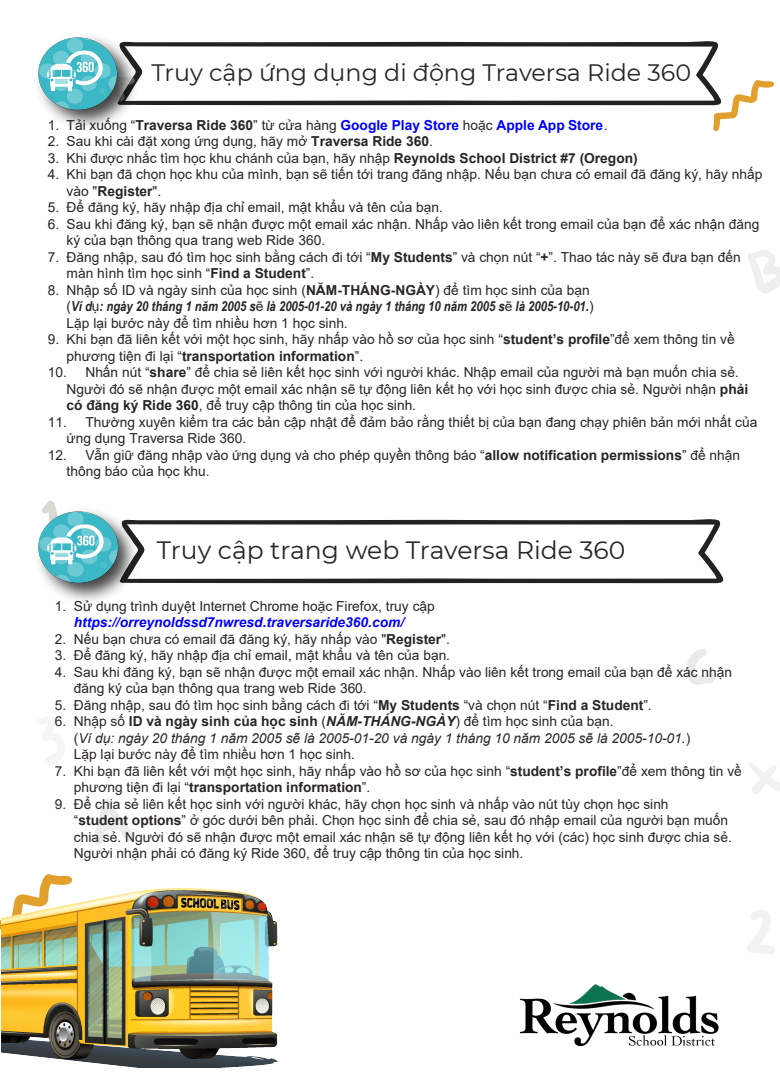
<style>
.page{position:relative;width:780px;height:1088px;background:#fff}
.page>*{position:absolute;margin:0;border:0;box-sizing:border-box;transform-origin:0 0}
.t1{font:25px "Montserrat";color:#272525}
.t2{font:23.75px "Montserrat";color:#272525}
.t3{font:13.75px/16.5px "Arial";color:#272525}
.t4{font:italic 13.75px/16.5px "Arial";color:#272525}
.t5{font:italic 700 13.75px "Arial Narrow";color:#272525}
.t6{font:700 13.75px "Arial";color:#00f}
.t7{font:italic 700 13.75px "Arial";color:#00f}
.s1{font-weight:400;color:#272525}
.s2{color:#272525}
.s3{font-weight:400}
.s4{font-weight:700}
.s5{font-family:"Arial";font-weight:400;font-style:normal}
.s6{font-style:normal}
.s7{font-weight:700;font-style:normal}
</style>
<div class="page">
<svg style="left:144px;top:41px;width:575px;height:5px;fill:#222221"></svg>
<svg style="left:747px;top:910px;width:28px;height:44px"></svg>
<svg style="left:94px;top:798px;width:39px;height:46px"></svg>
<svg style="left:748px;top:250px;width:32px;height:43px"></svg>
<svg style="left:686px;top:649px;width:28px;height:35px"></svg>
<svg style="left:37px;top:717px;width:28px;height:48px"></svg>
<svg style="left:750px;top:763px;width:30px;height:31px"></svg>
<svg style="left:144px;top:46px;width:630px;height:86px"></svg>
<img style="left:1px;top:874px;width:277px;height:194px">
<img style="left:519px;top:984px;width:200px;height:63px">
<svg style="left:145px;top:519px;width:579px;height:64px"></svg>
<img style="left:52px;top:41px;width:92px;height:87px">
<img style="left:38px;top:36px;width:83px;height:77px">
<img style="left:42px;top:501px;width:103px;height:100px">
<img style="left:38px;top:509px;width:83px;height:78px">
<h2 class="t2" style="left:151px;top:56px;width:541px">Truy cập ứng dụng di động Traversa Ride 360</h2>
<p class="t6" style="left:48px;top:115px;width:561px"><span class="s1">1. Tải xuống “</span><span class="s2">Traversa Ride 360</span><span class="s1">” từ cửa hàng</span> Google Play Store <span class="s1">hoặc</span> Apple App Store<span class="s3">.</span></p>
<p class="t3" style="left:48px;top:133px;width:386px">2. Sau khi cài đặt xong ứng dụng, hãy mở <span class="s4">Traversa Ride 360</span>.</p>
<p class="t3" style="left:48px;top:150px;width:591px">3. Khi được nhắc tìm học khu chánh của bạn, hãy nhập <span class="s4">Reynolds School District #7 (Oregon)</span></p>
<p class="t3" style="left:67px;top:166px;width:697px;text-indent:-19px">4. Khi bạn đã chọn học khu của mình, bạn sẽ tiến tới trang đăng nhập. Nếu bạn chưa có email đã đăng ký, hãy nhấp vào "<span class="s4">Register</span>".</p>
<p class="t3" style="left:48px;top:199px;width:396px">5. Để đăng ký, hãy nhập địa chỉ email, mật khẩu và tên của bạn.</p>
<p class="t3" style="left:67px;top:216px;width:694px;text-indent:-19px">6. Sau khi đăng ký, bạn sẽ nhận được một email xác nhận. Nhấp vào liên kết trong email của bạn để xác nhận đăng ký của bạn thông qua trang web Ride 360.</p>
<p class="t3" style="left:67px;top:249px;width:675px;text-indent:-19px">7. Đăng nhập, sau đó tìm học sinh bằng cách đi tới “<span class="s4">My Students</span>” và chọn nút “<span class="s4">+</span>”. Thao tác này sẽ đưa bạn đến màn hình tìm học sinh “<span class="s4">Find a Student</span>”.</p>
<p class="t3" style="left:48px;top:282px;width:543px">8. Nhập số ID và ngày sinh của học sinh (<span class="s4">NĂM-THÁNG-NGÀY</span>) để tìm học sinh của bạn</p>
<p class="t5" style="left:67px;top:296px;width:528px"><span class="s5">(</span>Ví d<span class="s5">ụ</span>: ngày 20 tháng 1 năm 2005 s<span class="s5">ẽ</span> là 2005-01-20 và ngày 1 tháng 10 năm 2005 s<span class="s5">ẽ</span> là 2005-10-01.<span class="s5">)</span></p>
<p class="t3" style="left:67px;top:315px;width:282px">Lặp lại bước này để tìm nhiều hơn 1 học sinh.</p>
<p class="t3" style="left:67px;top:331px;width:669px;text-indent:-19px">9. Khi bạn đã liên kết với một học sinh, hãy nhấp vào hồ sơ của học sinh “<span class="s4">student’s profile</span>”để xem thông tin về phương tiện đi lại “<span class="s4">transportation information</span>”.</p>
<p class="t3" style="left:67px;top:364px;width:683px;text-indent:-19px">10. Nhấn nút “<span class="s4">share</span>” để chia sẻ liên kết học sinh với người khác. Nhập email của người mà bạn muốn chia sẻ.<br>Người đó sẽ nhận được một email xác nhận sẽ tự động liên kết họ với học sinh được chia sẻ. Người nhận <span class="s4">phải có đăng ký Ride 360</span>, để truy cập thông tin của học sinh.</p>
<p class="t3" style="left:67px;top:414px;width:692px;text-indent:-19px">11. Thường xuyên kiểm tra các bản cập nhật để đảm bảo rằng thiết bị của bạn đang chạy phiên bản mới nhất của ứng dụng Traversa Ride 360.</p>
<p class="t3" style="left:67px;top:447px;width:675px;text-indent:-19px">12. Vẫn giữ đăng nhập vào ứng dụng và cho phép quyền thông báo “<span class="s4">allow notification permissions</span>” để nhận thông báo của học khu.</p>
<h1 class="t1" style="left:157px;top:533px;width:470px">Truy cập trang web Traversa Ride 360</h1>
<p class="t3" style="left:55px;top:598px;width:381px">1. Sử dụng trình duyệt Internet Chrome hoặc Firefox, truy cập</p>
<p class="t7" style="left:74px;top:613px;width:332px">https://orreynoldssd7nwresd.traversaride360.com/</p>
<p class="t3" style="left:55px;top:631px;width:397px">2. Nếu bạn chưa có email đã đăng ký, hãy nhấp vào "<span class="s4">Register</span>".</p>
<p class="t3" style="left:55px;top:647px;width:397px">3. Để đăng ký, hãy nhập địa chỉ email, mật khẩu và tên của bạn.</p>
<p class="t3" style="left:74px;top:664px;width:659px;text-indent:-19px">4. Sau khi đăng ký, bạn sẽ nhận được một email xác nhận. Nhấp vào liên kết trong email của bạn để xác nhận đăng ký của bạn thông qua trang web Ride 360.</p>
<p class="t3" style="left:55px;top:697px;width:598px">5. Đăng nhập, sau đó tìm học sinh bằng cách đi tới “<span class="s4">My Students</span> “và chọn nút “<span class="s4">Find a Student</span>”.</p>
<p class="t4" style="left:74px;top:713px;width:618px;text-indent:-19px"><span class="s6">6. Nhập số</span> <span class="s7">ID và ngày sinh của học sinh</span> <span class="s6">(</span><span class="s4">NĂM-THÁNG-NGÀY</span><span class="s6">) để tìm học sinh của bạn.<br>(</span>Ví dụ: ngày 20 tháng 1 năm 2005 sẽ là 2005-01-20 và ngày 1 tháng 10 năm 2005 sẽ là 2005-10-01.<span class="s6">)<br>Lặp lại bước này để tìm nhiều hơn 1 học sinh.</span></p>
<p class="t3" style="left:74px;top:763px;width:669px;text-indent:-19px">7. Khi bạn đã liên kết với một học sinh, hãy nhấp vào hồ sơ của học sinh “<span class="s4">student’s profile</span>”để xem thông tin về phương tiện đi lại “<span class="s4">transportation information</span>”.</p>
<p class="t3" style="left:74px;top:796px;width:659px;text-indent:-19px">9. Để chia sẻ liên kết học sinh với người khác, hãy chọn học sinh và nhấp vào nút tùy chọn học sinh<br>“<span class="s4">student options</span>” ở góc dưới bên phải. Chọn học sinh để chia sẻ, sau đó nhập email của người bạn muốn chia sẻ. Người đó sẽ nhận được một email xác nhận sẽ tự động liên kết họ với (các) học sinh được chia sẻ.<br>Người nhận phải có đăng ký Ride 360, để truy cập thông tin của học sinh.</p>
</div>
